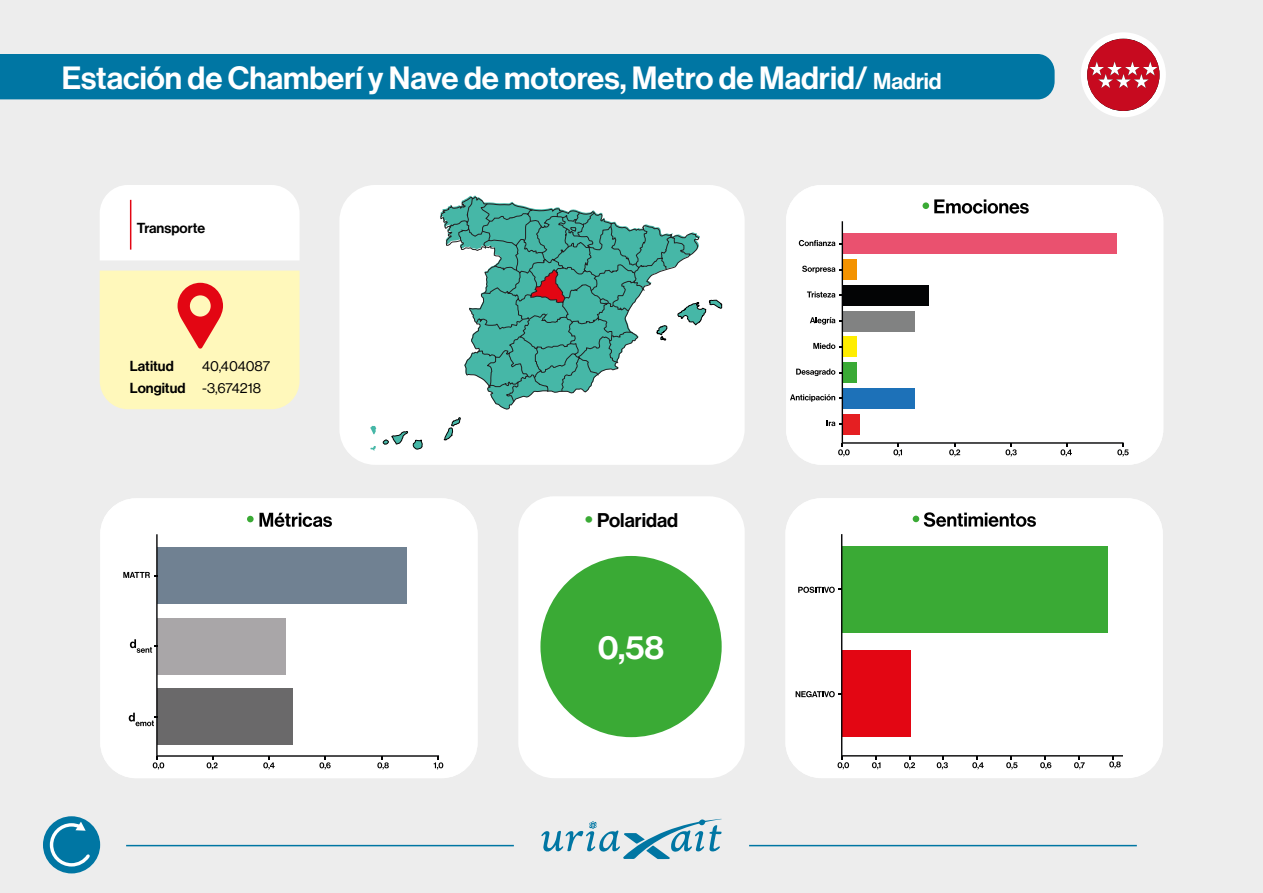
<style>
.page{position:relative;width:1263px;height:893px;background:#ededed}
.page>*{position:absolute;margin:0;border:0;box-sizing:border-box;transform-origin:0 0}
.t1{font:38.4px "N Haas Grotesk DS Pro 65 Md";color:#fff}
.t2{font:33px "N Haas Grotesk DS Pro 65 Md";color:#fff}
.t3{font:31.5px "N Haas Grotesk DS Pro 65 Md";color:#fff}
.t4{font:19.5px "N Haas Grotesk DS Pro 65 Md";color:#000}
.t5{font:14.25px/22.2px "N Haas Grotesk DS Pro 55 Rg";color:#000}
.t6{font:14.25px "N Haas Grotesk DS Pro 65 Md";color:#000}
.s1{font-size:22.5px}
.s2{font-family:"N Haas Grotesk DS Pro 65 Md"}
.s3{font-size:23.55px;color:#3aaa35}
</style>
<div class="page">
<svg style="left:541px;top:819px;width:181px;height:40px"></svg>
<hr style="left:126px;top:845px;width:388px;height:1px;background:#0076a3">
<hr style="left:749px;top:845px;width:388px;height:1px;background:#0076a3">
<div style="left:0;top:54px;width:1054px;height:45px;background:#0076a3"></div>
<div style="left:1081px;top:32px;width:85px;height:85px;background:#fff;border-radius:50%"></div>
<div style="left:518px;top:496px;width:227px;height:282px;background:#fff;border-radius:36px"></div>
<div style="left:339px;top:185px;width:406px;height:280px;background:#fff;border-radius:36px"></div>
<div style="left:100px;top:185px;width:199px;height:75px;background:#fff"></div>
<svg style="left:100px;top:271px;width:200px;height:138px"></svg>
<div style="left:43px;top:816px;width:57px;height:57px;background:#0076a3;border-radius:50%"></div>
<svg style="left:48px;top:821px;width:45px;height:47px"></svg>
<svg style="left:1087px;top:39px;width:72px;height:72px"></svg>
<hr style="left:130px;top:200px;width:1px;height:50px;background:#e30613">
<svg style="left:440px;top:197px;width:74px;height:212px"></svg>
<svg style="left:449px;top:198px;width:273px;height:204px"></svg>
<svg style="left:443px;top:417px;width:18px;height:23px"></svg>
<svg style="left:370px;top:426px;width:6px;height:8px"></svg>
<svg style="left:383px;top:431px;width:40px;height:18px"></svg>
<svg style="left:370px;top:446px;width:6px;height:5px"></svg>
<div style="left:540px;top:556px;width:182px;height:181px;background:#3aaa35;border-radius:50%"></div>
<div style="left:100px;top:498px;width:378px;height:280px;background:#fff;border-radius:36px"></div>
<svg style="left:156px;top:534px;width:283px;height:223px"></svg>
<svg style="left:123px;top:572px;width:34px;height:6px"></svg>
<svg style="left:130px;top:639px;width:27px;height:14px"></svg>
<svg style="left:129px;top:713px;width:28px;height:13px"></svg>
<svg style="left:153px;top:756px;width:11px;height:14px"></svg>
<svg style="left:207px;top:756px;width:11px;height:14px"></svg>
<svg style="left:263px;top:756px;width:12px;height:14px"></svg>
<svg style="left:319px;top:756px;width:12px;height:14px"></svg>
<svg style="left:434px;top:756px;width:9px;height:14px"></svg>
<svg style="left:377px;top:756px;width:12px;height:14px"></svg>
<div style="left:247px;top:516px;width:7px;height:6px;background:#3aaa35;border-radius:50%"></div>
<svg style="left:259px;top:513px;width:73px;height:14px"></svg>
<div style="left:785px;top:498px;width:378px;height:280px;background:#fff;border-radius:36px"></div>
<svg style="left:798px;top:587px;width:43px;height:6px"></svg>
<svg style="left:796px;top:691px;width:45px;height:6px"></svg>
<svg style="left:837px;top:756px;width:12px;height:13px"></svg>
<svg style="left:872px;top:756px;width:8px;height:13px"></svg>
<svg style="left:904px;top:756px;width:11px;height:13px"></svg>
<svg style="left:937px;top:756px;width:11px;height:13px"></svg>
<svg style="left:972px;top:756px;width:12px;height:13px"></svg>
<svg style="left:1006px;top:756px;width:11px;height:13px"></svg>
<svg style="left:1040px;top:756px;width:11px;height:13px"></svg>
<svg style="left:1074px;top:756px;width:11px;height:13px"></svg>
<svg style="left:913px;top:512px;width:123px;height:15px"></svg>
<svg style="left:841px;top:534px;width:282px;height:222px"></svg>
<svg style="left:1109px;top:756px;width:12px;height:13px"></svg>
<div style="left:786px;top:185px;width:377px;height:280px;background:#fff;border-radius:36px"></div>
<div style="left:922px;top:202px;width:7px;height:7px;background:#3aaa35;border-radius:50%"></div>
<svg style="left:934px;top:199px;width:95px;height:15px"></svg>
<svg style="left:799px;top:240px;width:43px;height:6px"></svg>
<svg style="left:802px;top:266px;width:40px;height:7px"></svg>
<svg style="left:807px;top:291px;width:35px;height:7px"></svg>
<svg style="left:810px;top:317px;width:32px;height:8px"></svg>
<svg style="left:813px;top:343px;width:29px;height:6px"></svg>
<svg style="left:796px;top:369px;width:46px;height:7px"></svg>
<svg style="left:790px;top:394px;width:52px;height:8px"></svg>
<svg style="left:827px;top:420px;width:15px;height:6px"></svg>
<svg style="left:838px;top:443px;width:12px;height:14px"></svg>
<svg style="left:1117px;top:443px;width:12px;height:14px"></svg>
<svg style="left:1060px;top:444px;width:12px;height:13px"></svg>
<svg style="left:1005px;top:444px;width:12px;height:13px"></svg>
<svg style="left:949px;top:444px;width:11px;height:13px"></svg>
<svg style="left:893px;top:444px;width:9px;height:13px"></svg>
<svg style="left:842px;top:221px;width:281px;height:223px"></svg>
<p class="t3" style="left:62px;top:60px;width:881px">Estación de Chamberí y Nave de motores, Metro de Madrid/ <span class="s1">Madrid</span></p>
<p class="t6" style="left:137px;top:220px;width:70px">Transporte</p>
<p class="t6" style="left:130px;top:358px;width:45px">Latitud</p>
<p class="t5" style="left:130px;top:355px;width:142px;text-indent:72px">40,404087<br><span class="s2">Longitud</span> -3,674218</p>
<p class="t4" style="left:585px;top:508px;width:95px"><span class="s3">•</span> Polaridad</p>
<p class="t1" style="left:634px;top:624px;width:24px">6</p>
<p class="t2" style="left:598px;top:629px;width:68px">0,58</p>
</div>
